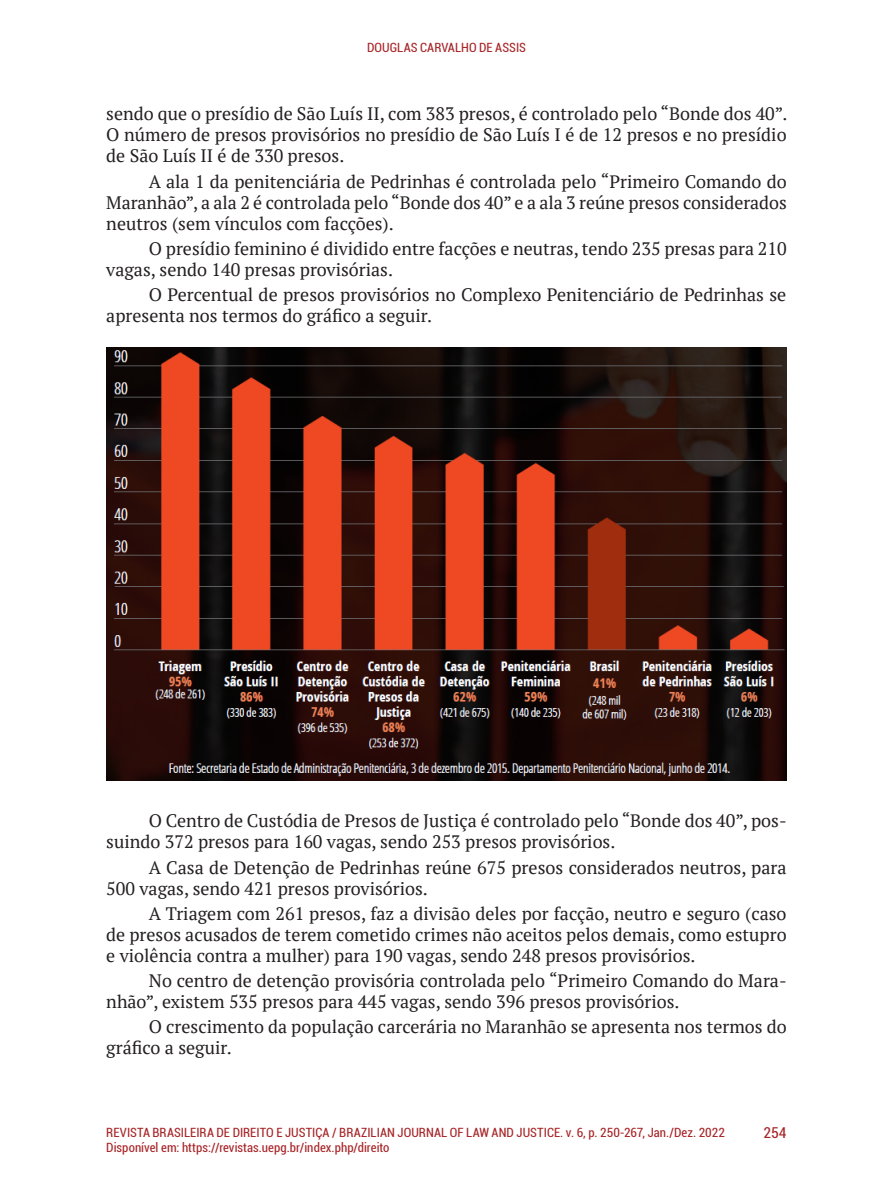
<style>
.page{position:relative;width:893px;height:1191px;background:#fff}
.page>*{position:absolute;margin:0;border:0;box-sizing:border-box;transform-origin:0 0}
.texto{font:18px/21px "PT Serif";color:#231f20}
.t1{font:condensed 15px "Roboto";color:#a72427}
.t2{font:condensed 12.75px "Roboto";letter-spacing:.005em;color:#a72427}
</style>
<div class="page">
<img style="left:106px;top:347px;width:681px;height:434px">
<p class="t2" style="left:367px;top:39px;width:160px">DOUGLAS CARVALHO DE ASSIS</p>
<p class="texto" style="left:106px;top:103px;width:683px;text-align:justify">sendo que o presídio de São Luís II, com 383 presos, é controlado pelo “Bonde dos 40”.<br>O número de presos provisórios no presídio de São Luís I é de 12 presos e no presídio de São Luís II é de 330 presos.</p>
<p class="texto" style="left:106px;top:170px;width:682px;text-align:justify;text-indent:43px">A ala 1 da penitenciária de Pedrinhas é controlada pelo “Primeiro Comando do Maranhão”, a ala 2 é controlada pelo “Bonde dos 40” e a ala 3 reúne presos considerados neutros (sem vínculos com facções).</p>
<p class="texto" style="left:106px;top:238px;width:682px;text-indent:43px">O presídio feminino é dividido entre facções e neutras, tendo 235 presas para 210 vagas, sendo 140 presas provisórias.</p>
<p class="texto" style="left:106px;top:284px;width:681px;text-indent:43px">O Percentual de presos provisórios no Complexo Penitenciário de Pedrinhas se apresenta nos termos do gráfico a seguir.</p>
<p class="texto" style="left:106px;top:810px;width:682px;text-indent:43px">O Centro de Custódia de Presos de Justiça é controlado pelo “Bonde dos 40”, pos&shy;suindo 372 presos para 160 vagas, sendo 253 presos provisórios.</p>
<p class="texto" style="left:106px;top:856px;width:682px;text-indent:43px">A Casa de Detenção de Pedrinhas reúne 675 presos considerados neutros, para<br>500 vagas, sendo 421 presos provisórios.</p>
<p class="texto" style="left:106px;top:903px;width:682px;text-align:justify;text-indent:43px">A Triagem com 261 presos, faz a divisão deles por facção, neutro e seguro (caso de presos acusados de terem cometido crimes não aceitos pelos demais, como estupro e violência contra a mulher) para 190 vagas, sendo 248 presos provisórios.</p>
<p class="texto" style="left:106px;top:970px;width:682px;text-indent:43px">No centro de detenção provisória controlada pelo “Primeiro Comando do Mara&shy;nhão”, existem 535 presos para 445 vagas, sendo 396 presos provisórios.</p>
<p class="texto" style="left:106px;top:1016px;width:682px;text-indent:43px">O crescimento da população carcerária no Maranhão se apresenta nos termos do gráfico a seguir.</p>
<p class="t2" style="left:106px;top:1123px;width:620px">REVISTA BRASILEIRA DE DIREITO E JUSTIÇA / BRAZILIAN JOURNAL OF LAW AND JUSTICE. v. 6, p. 250-267, Jan./Dez. 2022</p>
<p class="t1" style="left:764px;top:1122px;width:25px">254</p>
<p class="t2" style="left:106px;top:1138px;width:285px">Disponível em: https://revistas.uepg.br/index.php/direito</p>
</div>
